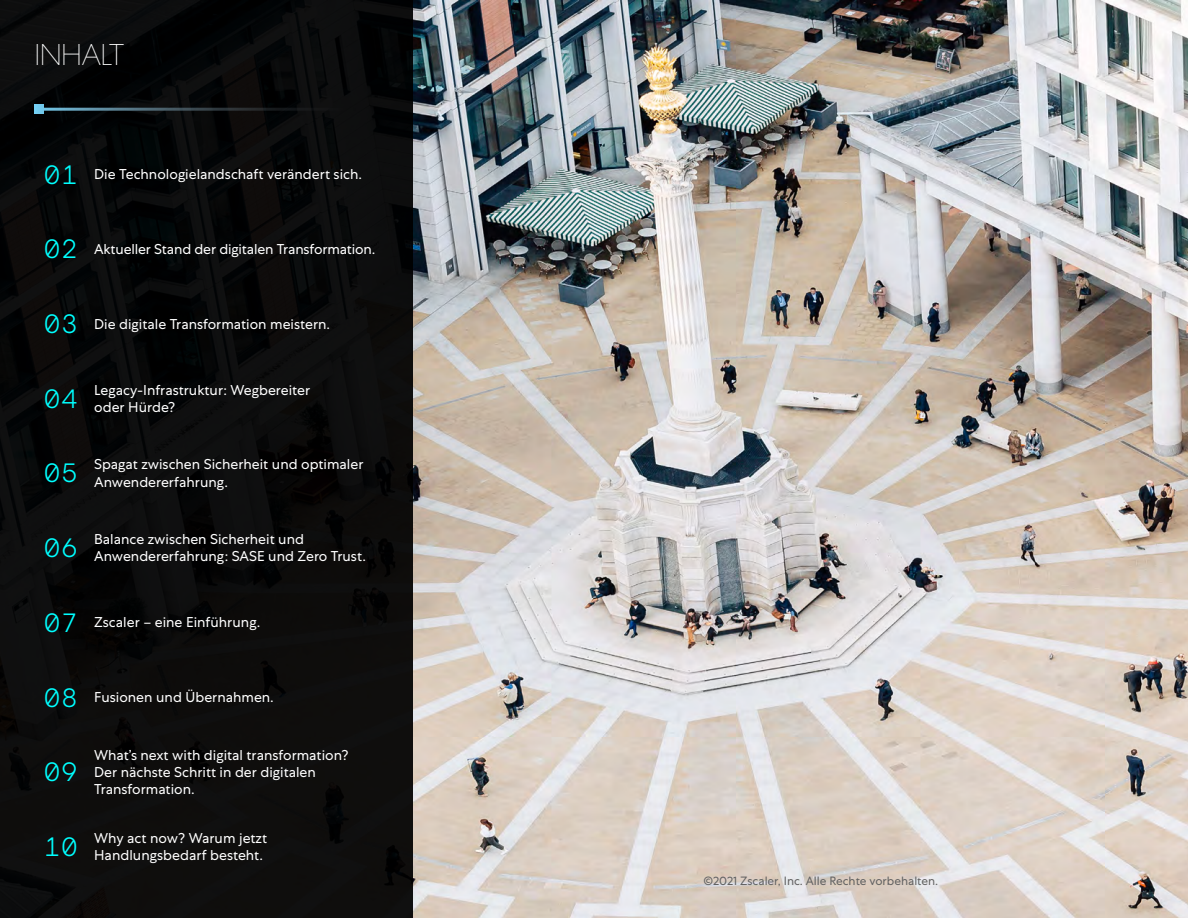
<style>
.page{position:relative;width:1188px;height:918px;background:#fff}
.page>*{position:absolute;margin:0;border:0;box-sizing:border-box;transform-origin:0 0}
.t1{font:100 30px "Centra No 1";letter-spacing:-.04em;color:#fff}
.t2{font:300 27px "Centra Mono";color:#0ff}
.t3{font:14.25px/17.2px "Centra No 1";color:#fff}
.t4{font:12px "Centra No 1";color:#616161}
</style>
<div class="page">
<img style="left:413px;top:1px;width:775px;height:916px">
<div style="left:0;top:0;width:413px;height:918px;background:linear-gradient(to right,#090a0a,#0c0c0b)"></div>
<hr style="left:39px;top:108px;width:318px;height:3px;background:#fff">
<svg style="left:34px;top:105px;width:9px;height:9px"></svg>
<h1 class="t1" style="left:34px;top:38px;width:92px">INHALT</h1>
<h2 class="t2" style="left:43px;top:159px;width:36px">01</h2>
<p class="t3" style="left:94px;top:166px;width:269px">Die Technologielandschaft verändert sich.</p>
<h2 class="t2" style="left:43px;top:233px;width:36px">02</h2>
<p class="t3" style="left:94px;top:240px;width:283px">Aktueller Stand der digitalen Transformation.</p>
<h2 class="t2" style="left:43px;top:308px;width:36px">03</h2>
<p class="t3" style="left:94px;top:315px;width:237px">Die digitale Transformation meistern.</p>
<h2 class="t2" style="left:43px;top:383px;width:36px">04</h2>
<p class="t3" style="left:94px;top:381px;width:217px">Legacy-Infrastruktur: Wegbereiter oder Hürde?</p>
<h2 class="t2" style="left:43px;top:458px;width:36px">05</h2>
<h2 class="t2" style="left:43px;top:532px;width:36px">06</h2>
<p class="t3" style="left:94px;top:456px;width:271px">Spagat zwischen Sicherheit und optimaler<br>Anwendererfahrung.</p>
<p class="t3" style="left:94px;top:530px;width:273px">Balance zwischen Sicherheit und<br>Anwendererfahrung: SASE und Zero Trust.</p>
<h2 class="t2" style="left:43px;top:607px;width:36px">07</h2>
<p class="t3" style="left:94px;top:614px;width:168px">Zscaler – eine Einführung.</p>
<h2 class="t2" style="left:43px;top:682px;width:36px">08</h2>
<h2 class="t2" style="left:43px;top:756px;width:36px">09</h2>
<h2 class="t2" style="left:43px;top:831px;width:36px">10</h2>
<p class="t3" style="left:94px;top:688px;width:181px">Fusionen und Übernahmen.</p>
<p class="t3" style="left:94px;top:746px;width:256px">What’s next with digital transformation?<br>Der nächste Schritt in der digitalen<br>Transformation.</p>
<p class="t3" style="left:94px;top:829px;width:175px">Why act now? Warum jetzt<br>Handlungsbedarf besteht.</p>
<p class="t4" style="left:703px;top:874px;width:236px">©2021 Zscaler, Inc. Alle Rechte vorbehalten.</p>
</div>
